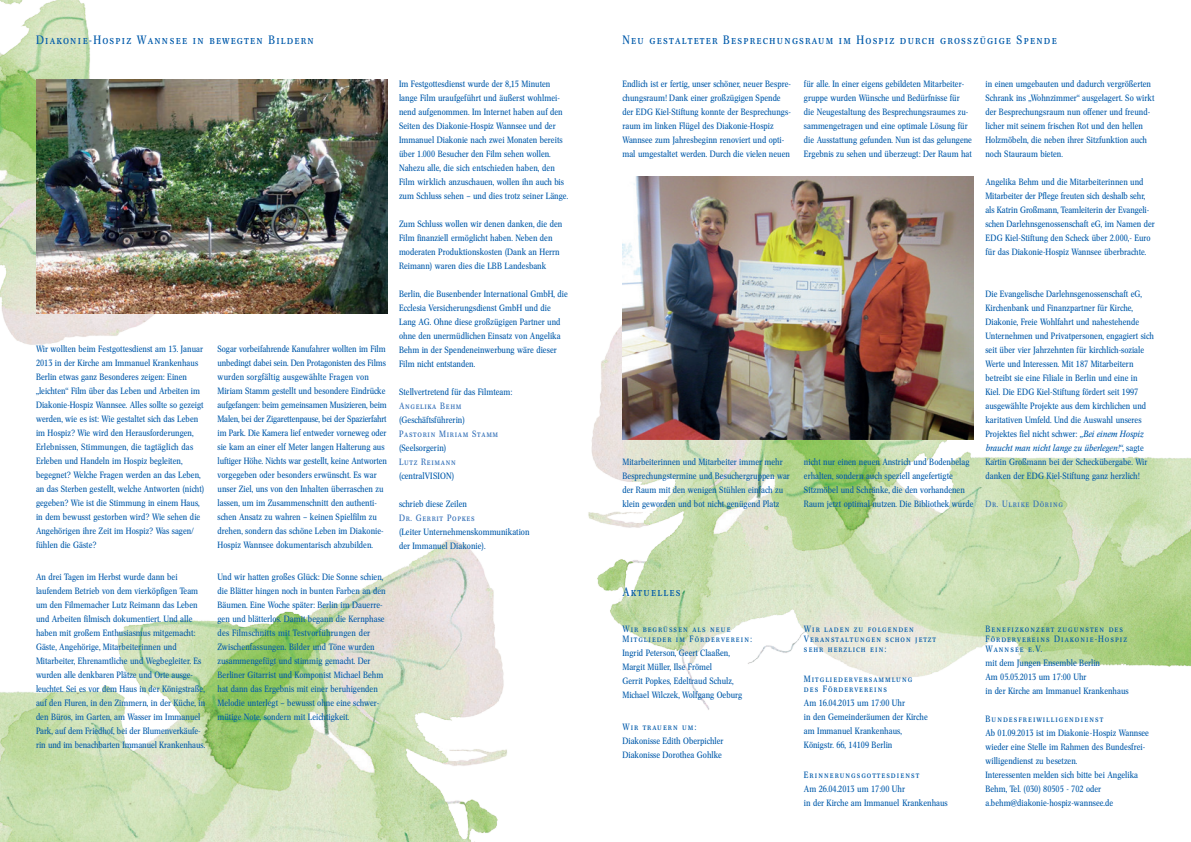
<style>
.page{position:relative;width:1191px;height:842px;background:#fff}
.page>*{position:absolute;margin:0;border:0;box-sizing:border-box;transform-origin:0 0}
.t1{font:12px "Concorde Nova BQ";letter-spacing:.1em;color:#015aaa}
.t2{font:9px/14px "Concorde Nova BQ";color:#015aaa}
.t3{font:9px/10px "Concorde Nova BQ";letter-spacing:.11em;color:#015aaa}
.t4{font:9px/14px "Concorde Nova BQ";letter-spacing:.04em;color:#015aaa}
.t5{font:9px/14px "Concorde Nova BQ";letter-spacing:.075em;color:#015aaa}
.t6{font:9px "Concorde Nova BQ";letter-spacing:.075em;color:#326fb7}
.t7{font:9px "Concorde Nova BQ";letter-spacing:.02em;color:#015aaa}
.s1{color:#326fb7}
.s2{font-style:italic}
</style>
<div class="page">
<img style="left:0;top:0;width:186px;height:345px">
<img style="left:588px;top:289px;width:603px;height:421px">
<img style="left:0;top:539px;width:507px;height:303px">
<img style="left:36px;top:80px;width:351px;height:234px">
<img style="left:622px;top:177px;width:351px;height:263px">
<p class="t1" style="left:36px;top:33px;width:279px">Diakonie-Hospiz Wannsee in bewegten Bildern</p>
<p class="t1" style="left:622px;top:33px;width:436px">Neu gestalteter Besprechungsraum im Hospiz durch grosszügige Spende</p>
<p class="t2" style="left:36px;top:342px;width:170px">Wir wollten beim Festgottesdienst am 13. Januar 2013 in der Kirche am Immanuel Krankenhaus Berlin etwas ganz Besonderes zeigen: Einen „leichten“ Film über das Leben und Arbeiten im Diakonie-Hospiz Wannsee. Alles sollte so gezeigt werden, wie es ist: Wie gestaltet sich das Leben im Hospiz? Wie wird den Herausforderungen, Erlebnissen, Stimmungen, die tagtäglich das Erleben und Handeln im Hospiz begleiten, begegnet? Welche Fragen werden an das Leben, an das Sterben gestellt, welche Antworten (nicht) gegeben? Wie ist die Stimmung in einem Haus, in dem bewusst gestorben wird? Wie sehen die Angehörigen ihre Zeit im Hospiz? Was sagen/ fühlen die Gäste?</p>
<p class="t2" style="left:36px;top:570px;width:171px">An drei Tagen im Herbst wurde dann bei laufendem Betrieb von dem vierköpfigen Team um den Filmemacher Lutz Reimann das Leben und Arbeiten filmisch dokumentiert. Und alle haben mit großem Enthusiasmus mitgemacht:<br>Gäste, Angehörige, Mitarbeiterinnen und Mitarbeiter, Ehrenamtliche und Wegbegleiter. Es wurden alle denkbaren Plätze und Orte ausge&shy;leuchtet. Sei es vor dem Haus in der Königstraße, auf den Fluren, in den Zimmern, in der Küche, in den Büros, im Garten, am Wasser im Immanuel Park, auf dem Friedhof, bei der Blumenverkäufe&shy;rin und im benachbarten Immanuel Krankenhaus.</p>
<p class="t2" style="left:217px;top:342px;width:171px">Sogar vorbeifahrende Kanufahrer wollten im Film unbedingt dabei sein. Den Protagonisten des Films wurden sorgfältig ausgewählte Fragen von Miriam Stamm gestellt und besondere Eindrücke aufgefangen: beim gemeinsamen Musizieren, beim Malen, bei der Zigarettenpause, bei der Spazierfahrt im Park. Die Kamera lief entweder vorneweg oder sie kam an einer elf Meter langen Halterung aus luftiger Höhe. Nichts war gestellt, keine Antworten vorgegeben oder besonders erwünscht. Es war unser Ziel, uns von den Inhalten überraschen zu lassen, um im Zusammenschnitt den authenti&shy;schen Ansatz zu wahren – keinen Spielfilm zu drehen, sondern das schöne Leben im Diakonie-Hospiz Wannsee dokumentarisch abzubilden.</p>
<p class="t2" style="left:217px;top:570px;width:170px">Und wir hatten großes Glück: Die Sonne schien, die Blätter hingen noch in bunten Farben an den Bäumen. Eine Woche später: Berlin im Dauerre&shy;gen und blätterlos. Damit begann die Kernphase des Filmschnitts mit Testvorführungen der Zwischenfassungen. Bilder und Töne wurden zusammengefügt und stimmig gemacht. Der Berliner Gitarrist und Komponist Michael Behm hat dann das Ergebnis mit einer beruhigenden Melodie unterlegt – bewusst ohne eine schwer&shy;mütige Note, sondern mit Leichtigkeit.</p>
<p class="t2" style="left:399px;top:77px;width:171px">Im Festgottesdienst wurde der 8,15 Minuten lange Film uraufgeführt und äußerst wohlmei&shy;nend aufgenommen. Im Internet haben auf den Seiten des Diakonie-Hospiz Wannsee und der Immanuel Diakonie nach zwei Monaten bereits über 1.000 Besucher den Film sehen wollen.<br>Nahezu alle, die sich entschieden haben, den Film wirklich anzuschauen, wollen ihn auch bis zum Schluss sehen – und dies trotz seiner Länge.</p>
<p class="t2" style="left:399px;top:217px;width:165px">Zum Schluss wollen wir denen danken, die den Film finanziell ermöglicht haben. Neben den moderaten Produktionskosten (Dank an Herrn Reimann) waren dies die LBB Landesbank</p>
<p class="t2" style="left:399px;top:287px;width:170px">Berlin, die Busenbender International GmbH, die Ecclesia Versicherungsdienst GmbH und die Lang AG. Ohne diese großzügigen Partner und ohne den unermüdlichen Einsatz von Angelika Behm in der Spendeneinwerbung wäre dieser Film nicht entstanden.</p>
<p class="t2" style="left:399px;top:385px;width:115px">Stellvertretend für das Filmteam:</p>
<p class="t5" style="left:399px;top:399px;width:67px"><span class="s1">Angelika Behm </span>(Geschäftsführerin)</p>
<p class="t6" style="left:399px;top:428px;width:101px">Pastorin Miriam Stamm</p>
<p class="t5" style="left:399px;top:441px;width:58px">(Seelsorgerin)<br><span class="s1">Lutz Reimann</span></p>
<p class="t7" style="left:399px;top:470px;width:57px">(centralVISION)</p>
<p class="t2" style="left:399px;top:497px;width:69px">schrieb diese Zeilen</p>
<p class="t4" style="left:399px;top:511px;width:132px"><span class="s1">Dr. Gerrit Popkes<br></span>(Leiter Unternehmenskommunikation der Immanuel Diakonie).</p>
<p class="t2" style="left:622px;top:77px;width:170px">Endlich ist er fertig, unser schöner, neuer Bespre&shy;chungsraum! Dank einer großzügigen Spende der EDG Kiel-Stiftung konnte der Besprechungs&shy;raum im linken Flügel des Diakonie-Hospiz Wannsee zum Jahresbeginn renoviert und opti&shy;mal umgestaltet werden. Durch die vielen neuen</p>
<p class="t2" style="left:622px;top:455px;width:169px">Mitarbeiterinnen und Mitarbeiter immer mehr Besprechungstermine und Besuchergruppen war der Raum mit den wenigen Stühlen einfach zu klein geworden und bot nicht genügend Platz</p>
<p class="t2" style="left:804px;top:77px;width:170px">für alle. In einer eigens gebildeten Mitarbeiter&shy;gruppe wurden Wünsche und Bedürfnisse für die Neugestaltung des Besprechungsraumes zu&shy;sammengetragen und eine optimale Lösung für die Ausstattung gefunden. Nun ist das gelungene Ergebnis zu sehen und überzeugt: Der Raum hat</p>
<p class="t2" style="left:804px;top:455px;width:171px">nicht nur einen neuen Anstrich und Bodenbelag erhalten, sondern auch speziell angefertigte Sitzmöbel und Schränke, die den vorhandenen Raum jetzt optimal nutzen. Die Bibliothek wurde</p>
<p class="t2" style="left:985px;top:77px;width:171px">in einen umgebauten und dadurch vergrößerten Schrank ins „Wohnzimmer“ ausgelagert. So wirkt der Besprechungsraum nun offener und freund&shy;licher mit seinem frischen Rot und den hellen Holzmöbeln, die neben ihrer Sitzfunktion auch noch Stauraum bieten.</p>
<p class="t2" style="left:985px;top:175px;width:171px">Angelika Behm und die Mitarbeiterinnen und Mitarbeiter der Pflege freuten sich deshalb sehr, als Katrin Großmann, Teamleiterin der Evangeli&shy;schen Darlehnsgenossenschaft eG, im Namen der EDG Kiel-Stiftung den Scheck über 2.000,- Euro für das Diakonie-Hospiz Wannsee überbrachte.</p>
<p class="t2" style="left:985px;top:287px;width:170px">Die Evangelische Darlehnsgenossenschaft eG, Kirchenbank und Finanzpartner für Kirche, Diakonie, Freie Wohlfahrt und nahestehende Unternehmen und Privatpersonen, engagiert sich seit über vier Jahrzehnten für kirchlich-soziale Werte und Interessen. Mit 187 Mitarbeitern betreibt sie eine Filiale in Berlin und eine in Kiel. Die EDG Kiel-Stiftung fördert seit 1997 ausgewählte Projekte aus dem kirchlichen und karitativen Umfeld. Und die Auswahl unseres Projektes fiel nicht schwer: <span class="s2">„Bei einem Hospiz braucht man nicht lange zu überlegen!“</span>, sagte Kartin Großmann bei der Scheckübergabe. Wir danken der EDG Kiel-Stiftung ganz herzlich!</p>
<p class="t6" style="left:985px;top:498px;width:79px">Dr. Ulrike Döring</p>
<p class="t1" style="left:622px;top:584px;width:60px">Aktuelles</p>
<p class="t3" style="left:622px;top:624px;width:131px">Wir begrüssen als neue<br>Mitglieder im Förderverein:</p>
<p class="t2" style="left:622px;top:646px;width:109px">Ingrid Peterson, Geert Claaßen,<br>Margit Müller, Ilse Frömel</p>
<p class="t2" style="left:622px;top:674px;width:121px">Gerrit Popkes, Edeltraud Schulz,<br>Michael Wilczek, Wolfgang Oeburg</p>
<p class="t3" style="left:622px;top:722px;width:75px">Wir trauern um:</p>
<p class="t2" style="left:622px;top:734px;width:103px">Diakonisse Edith Oberpichler</p>
<p class="t2" style="left:622px;top:748px;width:101px">Diakonisse Dorothea Gohlke</p>
<p class="t3" style="left:804px;top:624px;width:134px">Wir laden zu folgenden<br>Veranstaltungen schon jetzt sehr herzlich ein:</p>
<p class="t3" style="left:804px;top:674px;width:110px">Mitgliederversammlung des Fördervereins</p>
<p class="t2" style="left:804px;top:696px;width:103px">Am 16.04.2013 um 17:00 Uhr</p>
<p class="t2" style="left:804px;top:710px;width:125px">in den Gemeinderäumen der Kirche am Immanuel Krankenhaus,</p>
<p class="t2" style="left:804px;top:738px;width:90px">Königstr. 66, 14109 Berlin</p>
<p class="t3" style="left:804px;top:770px;width:117px">Erinnerungsgottesdienst</p>
<p class="t2" style="left:804px;top:782px;width:103px">Am 26.04.2013 um 17:00 Uhr</p>
<p class="t2" style="left:804px;top:796px;width:145px">in der Kirche am Immanuel Krankenhaus</p>
<p class="t3" style="left:985px;top:624px;width:143px">Benefizkonzert zugunsten des<br>Fördervereins Diakonie-Hospiz<br>Wannsee e.V.</p>
<p class="t2" style="left:985px;top:656px;width:116px">mit dem Jungen Ensemble Berlin</p>
<p class="t2" style="left:985px;top:670px;width:145px">Am 05.05.2013 um 17:00 Uhr<br>in der Kirche am Immanuel Krankenhaus</p>
<p class="t3" style="left:985px;top:714px;width:119px">Bundesfreiwilligendienst</p>
<p class="t2" style="left:985px;top:726px;width:165px">Ab 01.09.2013 ist im Diakonie-Hospiz Wannsee wieder eine Stelle im Rahmen des Bundesfrei&shy;willigendienst zu besetzen.</p>
<p class="t2" style="left:985px;top:768px;width:154px">Interessenten melden sich bitte bei Angelika<br>Behm, Tel. (030) 80505 - 702 oder a.behm@diakonie-hospiz-wannsee.de</p>
</div>
